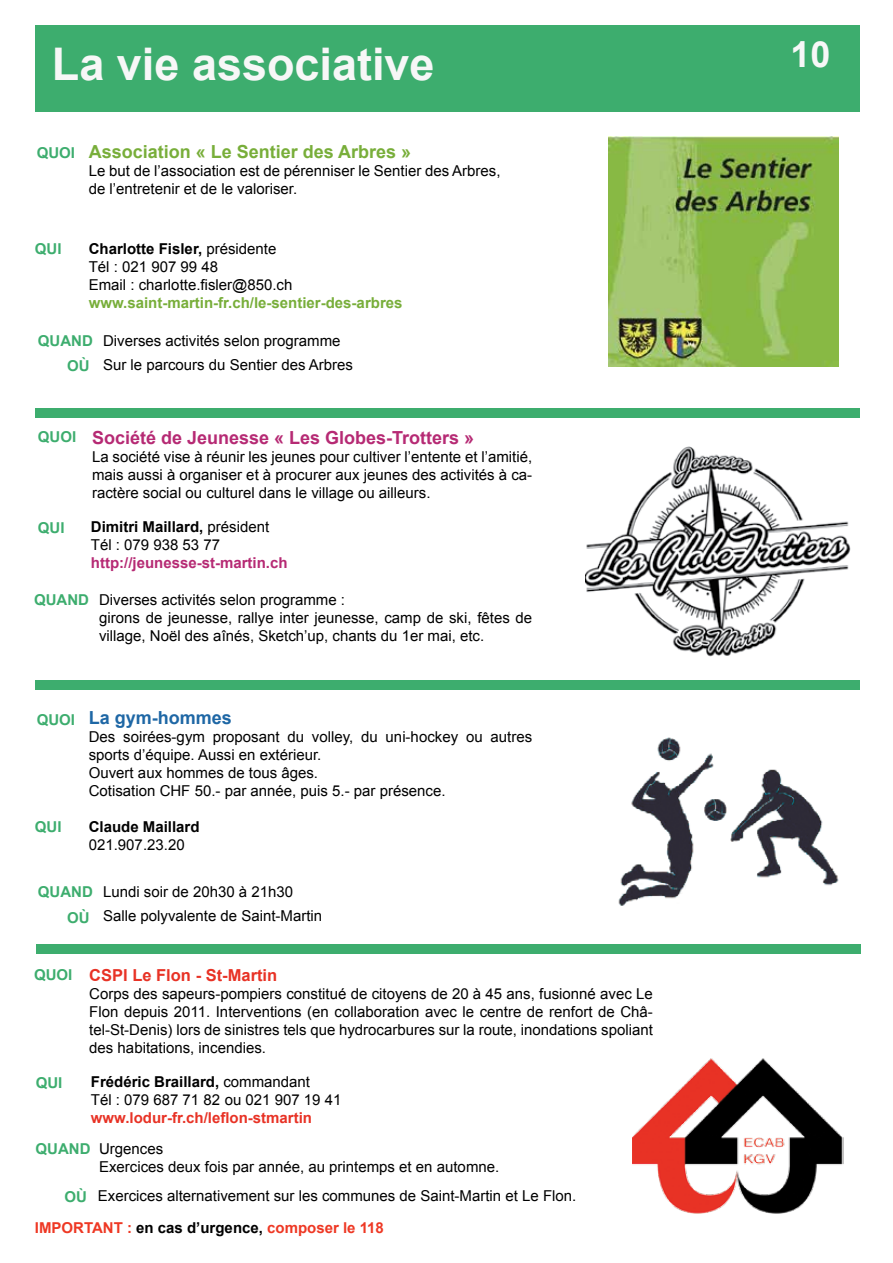
<style>
.page{position:relative;width:893px;height:1263px;background:#fff}
.page>*{position:absolute;margin:0;border:0;box-sizing:border-box;transform-origin:0 0}
.t1{font:700 45px "Arial";color:#f7f7f7}
.t2{font:700 36px "Arial";color:#f7f7f7}
.t3{font:700 18px "Arial";color:#b62a74}
.t4{font:700 18px "Arial";color:#78ae3a}
.t5{font:700 18px "Arial";color:#1e67a5}
.t6{font:700 16.5px "Arial";color:#e83225}
.t7{font:15px/18px "Arial";color:#000}
.t8{font:700 15px/25.2px "Arial";color:#3dad6e;text-align:right}
.t9{font:700 15px "Arial";color:#78ae3a}
.t10{font:700 15px "Arial";color:#e83225}
.t11{font:700 15px "Arial";color:#b62a74}
.t12{font:700 15px "Arial";color:#000}
.s1{font-weight:700}
.s2{font-weight:700;color:#3dad6e}
.s3{font-weight:700;color:#ee3824}
</style>
<div class="page">
<div style="left:35px;top:26px;width:825px;height:86px;background:#3dad6e"></div>
<div style="left:35px;top:408px;width:825px;height:10px;background:#3dad6e"></div>
<div style="left:35px;top:680px;width:825px;height:9px;background:#3dad6e"></div>
<div style="left:36px;top:944px;width:824px;height:10px;background:#3dad6e"></div>
<img style="left:608px;top:136px;width:231px;height:230px">
<img style="left:585px;top:446px;width:266px;height:211px">
<img style="left:633px;top:1058px;width:210px;height:156px">
<img style="left:618px;top:737px;width:221px;height:169px">
<h1 class="t1" style="left:52px;top:34px;width:384px">La vie associative</h1>
<h2 class="t2" style="left:790px;top:31px;width:42px">10</h2>
<p class="t8" style="left:37px;top:141px;width:40px">QUOI</p>
<p class="t4" style="left:89px;top:139px;width:324px">Association « Le Sentier des Arbres »</p>
<p class="t7" style="left:89px;top:161px;width:413px">Le but de l’association est de pérenniser le Sentier des Arbres, de l’entretenir et de le valoriser.</p>
<p class="t8" style="left:35px;top:237px;width:28px">QUI</p>
<p class="t7" style="left:89px;top:240px;width:205px"><span class="s1">Charlotte Fisler,</span> présidente<br>Tél : 021 907 99 48<br>Email : charlotte.fisler@850.ch</p>
<p class="t9" style="left:89px;top:293px;width:315px">www.saint-martin-fr.ch/le-sentier-des-arbres</p>
<p class="t8" style="left:38px;top:328px;width:56px">QUAND<br>OÙ</p>
<p class="t7" style="left:103px;top:328px;width:252px;line-height:24px">Diverses activités selon programme<br>Sur le parcours du Sentier des Arbres</p>
<p class="t8" style="left:38px;top:425px;width:40px">QUOI</p>
<p class="t8" style="left:38px;top:516px;width:28px">QUI</p>
<p class="t3" style="left:92px;top:426px;width:384px">Société de Jeunesse « Les Globes-Trotters »</p>
<p class="t7" style="left:92px;top:448px;width:442px;text-align:justify">La société vise à réunir les jeunes pour cultiver l’entente et l’amitié, mais aussi à organiser et à procurer aux jeunes des activités à ca&shy;ractère social ou culturel dans le village ou ailleurs.</p>
<p class="t7" style="left:91px;top:518px;width:180px"><span class="s1">Dimitri Maillard,</span> président<br>Tél : 079 938 53 77</p>
<p class="t11" style="left:91px;top:553px;width:198px">http://jeunesse-st-martin.ch</p>
<p class="t8" style="left:34px;top:588px;width:56px">QUAND</p>
<p class="t7" style="left:99px;top:591px;width:435px">Diverses activités selon programme :<br>girons de jeunesse, rallye inter jeunesse, camp de ski, fêtes de village, Noël des aînés, Sketch’up, chants du 1er mai, etc.</p>
<p class="t8" style="left:37px;top:707px;width:40px">QUOI</p>
<p class="t8" style="left:35px;top:815px;width:28px">QUI</p>
<p class="t5" style="left:89px;top:706px;width:145px">La gym-hommes</p>
<p class="t7" style="left:89px;top:728px;width:445px">Des soirées-gym proposant du volley, du uni-hockey ou autres sports d’équipe. Aussi en extérieur.<br>Ouvert aux hommes de tous âges.<br>Cotisation CHF 50.- par année, puis 5.- par présence.</p>
<p class="t12" style="left:89px;top:817px;width:112px">Claude Maillard</p>
<p class="t7" style="left:89px;top:836px;width:97px">021.907.23.20</p>
<p class="t8" style="left:38px;top:880px;width:56px">QUAND<br>OÙ</p>
<p class="t7" style="left:103px;top:880px;width:221px;line-height:24px">Lundi soir de 20h30 à 21h30<br>Salle polyvalente de Saint-Martin</p>
<p class="t8" style="left:34px;top:963px;width:40px">QUOI</p>
<p class="t8" style="left:36px;top:1071px;width:28px">QUI</p>
<p class="t6" style="left:89px;top:965px;width:189px">CSPI Le Flon - St-Martin</p>
<p class="t7" style="left:89px;top:985px;width:565px;text-align:justify">Corps des sapeurs-pompiers constitué de citoyens de 20 à 45 ans, fusionné avec Le Flon depuis 2011. Interventions (en collaboration avec le centre de renfort de Châ&shy;tel-St-Denis) lors de sinistres tels que hydrocarbures sur la route, inondations spoliant des habitations, incendies.</p>
<p class="t7" style="left:91px;top:1073px;width:252px"><span class="s1">Frédéric Braillard,</span> commandant<br>Tél : 079 687 71 82 ou 021 907 19 41</p>
<p class="t10" style="left:91px;top:1108px;width:223px">www.lodur-fr.ch/leflon-stmartin</p>
<p class="t8" style="left:36px;top:1136px;width:56px">QUAND</p>
<p class="t7" style="left:35px;top:1179px;width:543px;line-height:32.5px;text-indent:30px"><span class="s2">OÙ</span> Exercices alternativement sur les communes de Saint-Martin et Le Flon.<br><span class="s3">IMPORTANT :</span> <span class="s1">en cas d’urgence,</span> <span class="s3">composer le 118</span></p>
<p class="t7" style="left:99px;top:1140px;width:402px">Urgences<br>Exercices deux fois par année, au printemps et en automne.</p>
</div>
